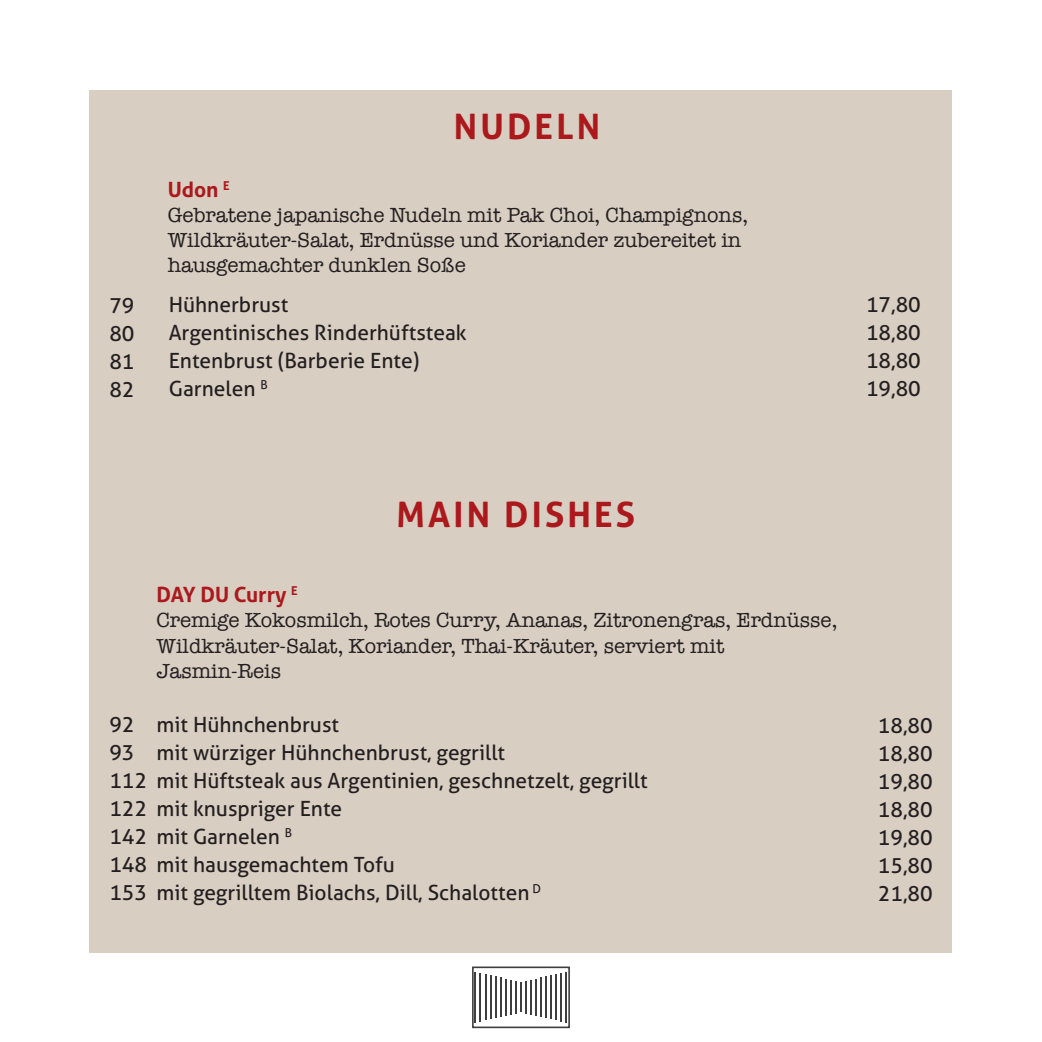
<style>
.page{position:relative;width:1042px;height:1042px;background:#fff}
.page>*{position:absolute;margin:0;border:0;box-sizing:border-box;transform-origin:0 0}
.t1{font:700 35px "Aller";letter-spacing:.09em;color:#ab191d}
.t2{font:21px "Aller";color:#231f20}
.t3{font:21px/25.2px "American Typewriter";color:#231f20}
.t4{font:700 21px "Aller";color:#ab191d}
</style>
<div class="page">
<div style="left:472px;top:966px;width:98px;height:62px;border:2px solid #3e3e3f"></div>
<hr style="left:474px;top:972px;width:2px;height:50px;background:#3e3e3f">
<hr style="left:479px;top:973px;width:2px;height:48px;background:#3e3e3f">
<hr style="left:485px;top:974px;width:1px;height:46px;background:#3e3e3f">
<hr style="left:490px;top:975px;width:1px;height:44px;background:#3e3e3f">
<hr style="left:495px;top:976px;width:1px;height:42px;background:#3e3e3f">
<hr style="left:500px;top:978px;width:1px;height:39px;background:#3e3e3f">
<hr style="left:505px;top:979px;width:2px;height:36px;background:#3e3e3f">
<hr style="left:510px;top:980px;width:2px;height:34px;background:#3e3e3f">
<hr style="left:515px;top:981px;width:2px;height:32px;background:#3e3e3f">
<hr style="left:565px;top:972px;width:2px;height:50px;background:#3e3e3f">
<hr style="left:560px;top:973px;width:2px;height:48px;background:#3e3e3f">
<hr style="left:555px;top:974px;width:2px;height:46px;background:#3e3e3f">
<hr style="left:550px;top:975px;width:2px;height:44px;background:#3e3e3f">
<hr style="left:545px;top:976px;width:2px;height:42px;background:#3e3e3f">
<hr style="left:540px;top:978px;width:2px;height:39px;background:#3e3e3f">
<hr style="left:535px;top:979px;width:2px;height:36px;background:#3e3e3f">
<hr style="left:530px;top:980px;width:2px;height:34px;background:#3e3e3f">
<hr style="left:525px;top:981px;width:2px;height:32px;background:#3e3e3f">
<hr style="left:520px;top:982px;width:2px;height:30px;background:#3e3e3f">
<div style="left:89px;top:89px;width:863px;height:863px;background:#d8cec2"></div>
<p class="t2" style="left:109px;top:292px;width:27px">79</p>
<p class="t2" style="left:109px;top:320px;width:27px">80</p>
<p class="t2" style="left:109px;top:348px;width:27px">81</p>
<p class="t2" style="left:109px;top:376px;width:27px">82</p>
<p class="t1" style="left:454px;top:105px;width:148px">NUDELN</p>
<p class="t4" style="left:168px;top:176px;width:64px">Udon <sup>E</sup></p>
<p class="t3" style="left:168px;top:201px;width:582px">Gebratene japanische Nudeln mit Pak Choi, Champignons,</p>
<p class="t3" style="left:168px;top:227px;width:575px">Wildkräuter-Salat, Erdnüsse und Koriander zubereitet in</p>
<p class="t3" style="left:168px;top:252px;width:300px">hausgemachter dunklen Soße</p>
<p class="t2" style="left:169px;top:292px;width:121px">Hühnerbrust</p>
<p class="t2" style="left:169px;top:320px;width:299px">Argentinisches Rinderhüftsteak</p>
<p class="t2" style="left:169px;top:348px;width:252px">Entenbrust (Barberie Ente)</p>
<p class="t2" style="left:169px;top:376px;width:101px">Garnelen <sup>B</sup></p>
<p class="t2" style="left:866px;top:291px;width:56px">17,80</p>
<p class="t2" style="left:866px;top:319px;width:56px">18,80</p>
<p class="t2" style="left:866px;top:347px;width:56px">18,80</p>
<p class="t2" style="left:866px;top:375px;width:56px">19,80</p>
<p class="t1" style="left:396px;top:493px;width:240px">MAIN DISHES</p>
<p class="t4" style="left:156px;top:582px;width:143px">DAY DU Curry <sup>E</sup></p>
<p class="t3" style="left:156px;top:607px;width:682px">Cremige Kokosmilch, Rotes Curry, Ananas, Zitronengras, Erdnüsse,<br>Wildkräuter-Salat, Koriander, Thai-Kräuter, serviert mit</p>
<p class="t3" style="left:156px;top:657px;width:126px">Jasmin-Reis</p>
<p class="t2" style="left:156px;top:712px;width:184px">mit Hühnchenbrust</p>
<p class="t2" style="left:156px;top:740px;width:350px">mit würziger Hühnchenbrust, gegrillt</p>
<p class="t2" style="left:109px;top:712px;width:27px">92</p>
<p class="t2" style="left:109px;top:740px;width:27px">93</p>
<p class="t2" style="left:109px;top:768px;width:540px">112 mit Hüftsteak aus Argentinien, geschnetzelt, gegrillt</p>
<p class="t2" style="left:109px;top:796px;width:234px">122 mit knuspriger Ente</p>
<p class="t2" style="left:109px;top:824px;width:184px">142 mit Garnelen <sup>B</sup></p>
<p class="t2" style="left:109px;top:852px;width:287px">148 mit hausgemachtem Tofu</p>
<p class="t2" style="left:109px;top:880px;width:433px">153 mit gegrilltem Biolachs, Dill, Schalotten <sup>D</sup></p>
<p class="t2" style="left:878px;top:713px;width:56px">18,80</p>
<p class="t2" style="left:878px;top:741px;width:56px">18,80</p>
<p class="t2" style="left:878px;top:769px;width:56px">19,80</p>
<p class="t2" style="left:878px;top:797px;width:56px">18,80</p>
<p class="t2" style="left:878px;top:825px;width:56px">19,80</p>
<p class="t2" style="left:878px;top:853px;width:56px">15,80</p>
<p class="t2" style="left:878px;top:881px;width:56px">21,80</p>
</div>
